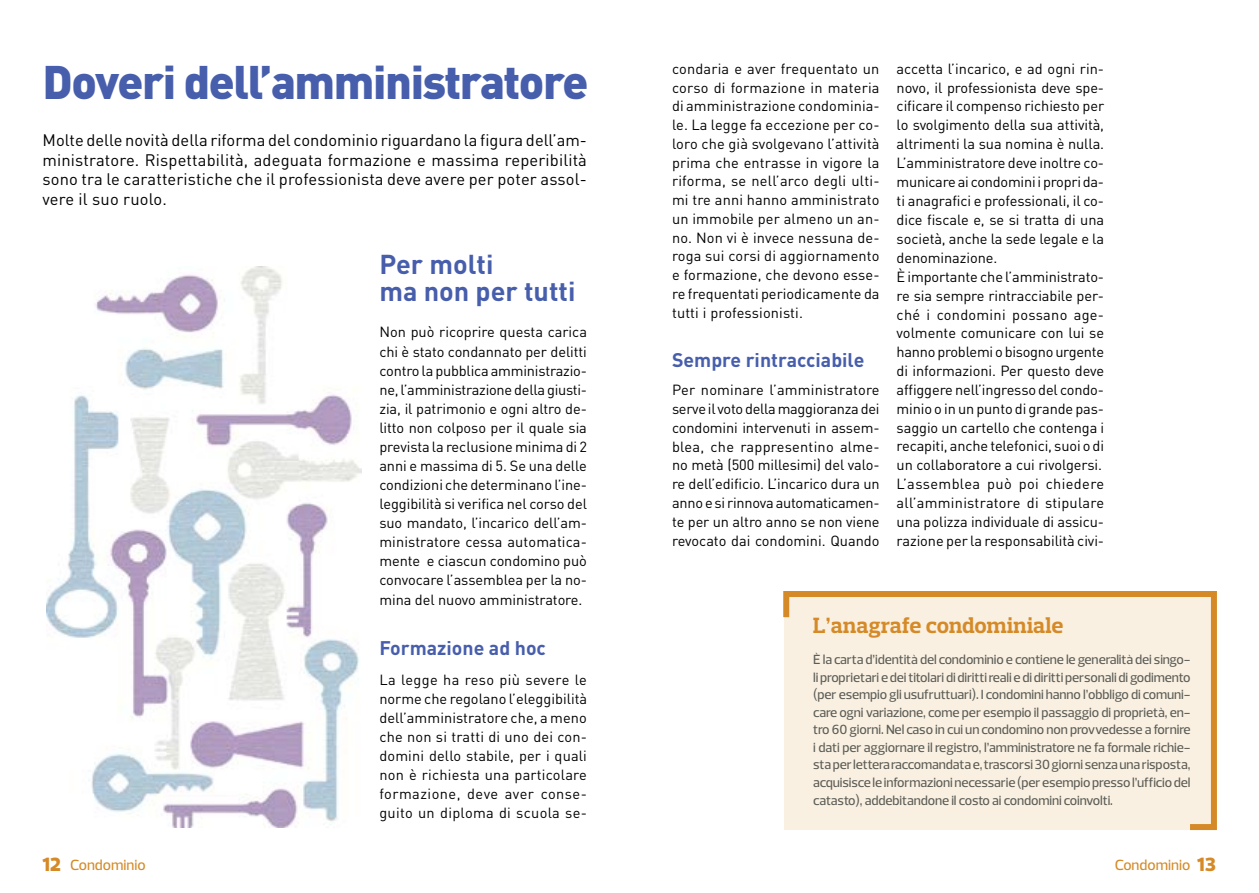
<style>
.page{position:relative;width:1259px;height:893px;background:#fff}
.page>*{position:absolute;margin:0;border:0;box-sizing:border-box;transform-origin:0 0}
.tit1ok{font:900 46.5px "DIN Pro";letter-spacing:-.03em;color:#475eac}
.tit2ok{font:700 27px "DIN Pro";color:#475eac}
.TIT_BOX{font:700 22.5px "Prelo Slab";color:#d58a27}
.tit3{font:700 19.5px "DIN Pro";color:#475eac}
.INTRO{font:16.5px/19.5px "DIN Pro";letter-spacing:.01em;color:#000;text-align:justify}
.t1{font:500 15px "Prelo";color:#d58a27}
.txt_ok{font:14.55px/18.8px "DIN Pro";letter-spacing:-.005em;color:#000;text-align:justify}
.box_txt_ok{font:500 13.5px/17.5px "Prelo";letter-spacing:-.01em;color:#5b5c56;text-align:justify}
.s1{font-weight:900;font-size:19.5px}
</style>
<div class="page">
<div style="left:783px;top:591px;width:434px;height:240px;background:#f9f0e1"></div>
<img style="left:47px;top:267px;width:314px;height:561px">
<p class="tit1ok" style="left:43px;top:43px;width:547px">Doveri dell’amministratore</p>
<p class="INTRO" style="left:43px;top:129px;width:546px">Molte delle novità della riforma del condominio riguardano la figura dell’am&shy;ministratore. Rispettabilità, adeguata formazione e massima reperibilità sono tra le caratteristiche che il professionista deve avere per poter assol&shy;vere il suo ruolo.</p>
<p class="tit2ok" style="left:379px;top:241px;width:116px">Per molti</p>
<p class="tit2ok" style="left:379px;top:269px;width:198px">ma non per tutti</p>
<p class="txt_ok" style="left:379px;top:321px;width:209px;line-height:19.2px">Non può ricoprire questa carica chi è stato condannato per delitti contro la pubblica amministrazio&shy;ne, l’amministrazione della giusti&shy;zia, il patrimonio e ogni altro de&shy;litto non colposo per il quale sia prevista la reclusione minima di 2 anni e massima di 5. Se una delle condizioni che determinano l’ine&shy;leggibilità si verifica nel corso del suo mandato, l’incarico dell’am&shy;ministratore cessa automatica&shy;mente e ciascun condomino può convocare l’assemblea per la no&shy;mina del nuovo amministratore.</p>
<p class="tit3" style="left:379px;top:632px;width:168px">Formazione ad hoc</p>
<p class="txt_ok" style="left:379px;top:669px;width:209px">La legge ha reso più severe le norme che regolano l’eleggibilità dell’amministratore che, a meno che non si tratti di uno dei con&shy;domini dello stabile, per i quali non è richiesta una particolare formazione, deve aver conse&shy;guito un diploma di scuola se-</p>
<p class="txt_ok" style="left:672px;top:58px;width:209px">condaria e aver frequentato un corso di formazione in materia di amministrazione condominia&shy;le. La legge fa eccezione per co&shy;loro che già svolgevano l’attività prima che entrasse in vigore la riforma, se nell’arco degli ulti&shy;mi tre anni hanno amministrato un immobile per almeno un an&shy;no. Non vi è invece nessuna de&shy;roga sui corsi di aggiornamento e formazione, che devono esse&shy;re frequentati periodicamente da tutti i professionisti.</p>
<p class="tit3" style="left:672px;top:343px;width:194px">Sempre rintracciabile</p>
<p class="txt_ok" style="left:672px;top:379px;width:209px">Per nominare l’amministratore serve il voto della maggioranza dei condomini intervenuti in assem&shy;blea, che rappresentino alme&shy;no metà (500 millesimi) del valo&shy;re dell’edificio. L’incarico dura un anno e si rinnova automaticamen&shy;te per un altro anno se non viene revocato dai condomini. Quando</p>
<p class="txt_ok" style="left:896px;top:58px;width:209px">accetta l’incarico, e ad ogni rin&shy;novo, il professionista deve spe&shy;cificare il compenso richiesto per lo svolgimento della sua attività, altrimenti la sua nomina è nulla.<br>L’amministratore deve inoltre co&shy;municare ai condomini i propri da&shy;ti anagrafici e professionali, il co&shy;dice fiscale e, se si tratta di una società, anche la sede legale e la denominazione.</p>
<p class="txt_ok" style="left:896px;top:266px;width:209px">È importante che l’amministrato&shy;re sia sempre rintracciabile per&shy;ché i condomini possano age&shy;volmente comunicare con lui se hanno problemi o bisogno urgente di informazioni. Per questo deve affiggere nell’ingresso del condo&shy;minio o in un punto di grande pas&shy;saggio un cartello che contenga i recapiti, anche telefonici, suoi o di un collaboratore a cui rivolgersi.</p>
<p class="txt_ok" style="left:896px;top:473px;width:209px">L’assemblea può poi chiedere all’amministratore di stipulare una polizza individuale di assicu&shy;razione per la responsabilità civi-</p>
<p class="TIT_BOX" style="left:813px;top:612px;width:252px">L’anagrafe condominiale</p>
<p class="box_txt_ok" style="left:813px;top:651px;width:379px">È la carta d’identità del condominio e contiene le generalità dei singo&shy;li proprietari e dei titolari di diritti reali e di diritti personali di godimento (per esempio gli usufruttuari). I condomini hanno l’obbligo di comuni&shy;care ogni variazione, come per esempio il passaggio di proprietà, en&shy;tro 60 giorni. Nel caso in cui un condomino non provvedesse a fornire i dati per aggiornare il registro, l’amministratore ne fa formale richie&shy;sta per lettera raccomandata e, trascorsi 30 giorni senza una risposta, acquisisce le informazioni necessarie (per esempio presso l’ufficio del catasto), addebitandone il costo ai condomini coinvolti.</p>
<p class="t1" style="left:43px;top:856px;width:105px"><span class="s1">12</span> Condominio</p>
<p class="t1" style="left:1114px;top:856px;width:103px">Condominio <span class="s1">13</span></p>
</div>
